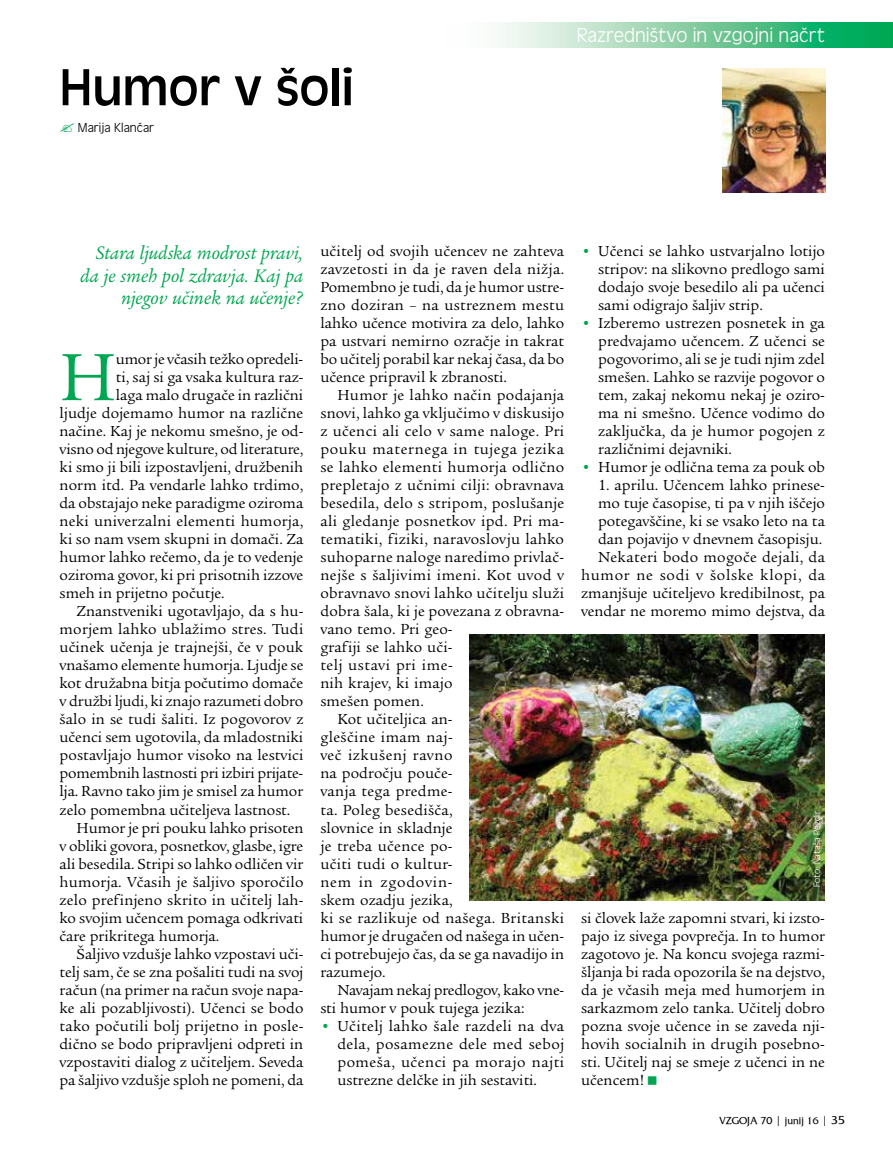
<style>
.page{position:relative;width:893px;height:1149px;background:#fff}
.page>*{position:absolute;margin:0;border:0;box-sizing:border-box;transform-origin:0 0}
.t1{font:68.85px "Legacy Ser Itc TEE";color:#00a651}
.t2{font:54px "Antique Oli TEE";color:#000}
.t3{font:21px "Antique Oli TEE Ligh";color:#fff}
.t4{font:italic 18.75px/22.5px "Legacy Ser Itc TEE";color:#00a651;text-align:right}
.t5{font:15px/18px "Legacy Ser Itc TEE";color:#000;text-align:justify}
.t6{font:15px "Legacy Ser Itc TEE";letter-spacing:.02em;color:#000}
.t7{font:15px "Legacy Ser Itc TEE";letter-spacing:.025em;color:#000}
.t8{font:15px "Legacy Ser Itc TEE";letter-spacing:.03em;color:#000}
.t9{font:15px "Legacy Ser Itc TEE";letter-spacing:.04em;color:#000}
.t10{font:15px "Legacy Ser Itc TEE";letter-spacing:.035em;color:#000}
.t11{font:15px "Legacy Ser Itc TEE";letter-spacing:.055em;color:#000}
.t12{font:13.5px "Antique Oli TEE Ligh";color:#000}
.t13{font:10.5px "France VZG";color:#000}
.t14{font:9.75px "Antique Oli TEE Ligh";color:#fff}
.s1{color:#00a651}
.s2{font-family:"Legacy Ser Itc TEE";font-size:12px}
.s3{font-size:12px}
</style>
<div class="page">
<svg style="left:498px;top:23px;width:395px;height:24px;background:#78cda0"></svg>
<img style="left:723px;top:69px;width:102px;height:123px">
<img style="left:470px;top:634px;width:355px;height:265px">
<h2 class="t2" style="left:60px;top:57px;width:296px">Humor v šoli</h2>
<p class="t12" style="left:78px;top:121px;width:78px">Marija Klančar</p>
<h3 class="t3" style="left:577px;top:24px;width:250px">Razredništvo in vzgojni načrt</h3>
<p class="t4" style="left:81px;top:242px;width:224px">Stara ljudska modrost pravi, da je smeh pol zdravja. Kaj pa njegov učinek na učenje?</p>
<h1 class="t1" style="left:60px;top:335px;width:58px">H</h1>
<p class="t5" style="left:116px;top:350px;width:189px">umor je včasih težko opredeli-</p>
<p class="t5" style="left:116px;top:368px;width:189px">ti, saj si ga vsaka kultura raz-</p>
<p class="t5" style="left:116px;top:386px;width:189px">laga malo drugače in različni</p>
<p class="t5" style="left:60px;top:404px;width:245px">ljudje dojemamo humor na različne</p>
<p class="t5" style="left:60px;top:422px;width:245px">načine. Kaj je nekomu smešno, je od-</p>
<p class="t5" style="left:60px;top:440px;width:245px">visno od njegove kulture, od literature,</p>
<p class="t5" style="left:60px;top:458px;width:245px">ki smo ji bili izpostavljeni, družbenih</p>
<p class="t5" style="left:60px;top:476px;width:245px">norm itd. Pa vendarle lahko trdimo,</p>
<p class="t5" style="left:60px;top:494px;width:245px">da obstajajo neke paradigme oziroma</p>
<p class="t6" style="left:60px;top:512px;width:245px">neki univerzalni elementi humorja,</p>
<p class="t5" style="left:60px;top:530px;width:245px">ki so nam vsem skupni in domači. Za</p>
<p class="t5" style="left:60px;top:548px;width:245px">humor lahko rečemo, da je to vedenje</p>
<p class="t5" style="left:60px;top:566px;width:245px">oziroma govor, ki pri prisotnih izzove</p>
<p class="t5" style="left:60px;top:584px;width:167px">smeh in prijetno počutje.</p>
<p class="t5" style="left:77px;top:602px;width:228px">Znanstveniki ugotavljajo, da s hu-</p>
<p class="t6" style="left:60px;top:620px;width:245px">morjem lahko ublažimo stres. Tudi</p>
<p class="t5" style="left:60px;top:638px;width:245px">učinek učenja je trajnejši, če v pouk</p>
<p class="t5" style="left:60px;top:656px;width:245px">vnašamo elemente humorja. Ljudje se</p>
<p class="t5" style="left:60px;top:674px;width:245px">kot družabna bitja počutimo domače</p>
<p class="t5" style="left:60px;top:692px;width:245px">v družbi ljudi, ki znajo razumeti dobro</p>
<p class="t5" style="left:60px;top:710px;width:245px">šalo in se tudi šaliti. Iz pogovorov z</p>
<p class="t5" style="left:60px;top:728px;width:245px">učenci sem ugotovila, da mladostniki</p>
<p class="t5" style="left:60px;top:746px;width:245px">postavljajo humor visoko na lestvici</p>
<p class="t5" style="left:60px;top:764px;width:245px">pomembnih lastnosti pri izbiri prijate-</p>
<p class="t5" style="left:60px;top:782px;width:245px">lja. Ravno tako jim je smisel za humor</p>
<p class="t5" style="left:60px;top:800px;width:232px">zelo pomembna učiteljeva lastnost.</p>
<p class="t5" style="left:77px;top:818px;width:228px">Humor je pri pouku lahko prisoten</p>
<p class="t5" style="left:60px;top:836px;width:245px">v obliki govora, posnetkov, glasbe, igre</p>
<p class="t5" style="left:60px;top:854px;width:245px">ali besedila. Stripi so lahko odličen vir</p>
<p class="t5" style="left:60px;top:872px;width:245px">humorja. Včasih je šaljivo sporočilo</p>
<p class="t5" style="left:60px;top:890px;width:245px">zelo prefinjeno skrito in učitelj lah-</p>
<p class="t5" style="left:60px;top:908px;width:245px">ko svojim učencem pomaga odkrivati</p>
<p class="t5" style="left:60px;top:926px;width:161px">čare prikritega humorja.</p>
<p class="t5" style="left:77px;top:944px;width:228px">Šaljivo vzdušje lahko vzpostavi uči-</p>
<p class="t5" style="left:60px;top:962px;width:245px">telj sam, če se zna pošaliti tudi na svoj</p>
<p class="t5" style="left:60px;top:980px;width:245px">račun (na primer na račun svoje napa-</p>
<p class="t5" style="left:60px;top:998px;width:245px">ke ali pozabljivosti). Učenci se bodo</p>
<p class="t5" style="left:60px;top:1016px;width:245px">tako počutili bolj prijetno in posle-</p>
<p class="t5" style="left:60px;top:1034px;width:245px">dično se bodo pripravljeni odpreti in</p>
<p class="t5" style="left:60px;top:1052px;width:245px">vzpostaviti dialog z učiteljem. Seveda</p>
<p class="t5" style="left:60px;top:1070px;width:245px">pa šaljivo vzdušje sploh ne pomeni, da</p>
<p class="t5" style="left:320px;top:242px;width:245px">učitelj od svojih učencev ne zahteva zavzetosti in da je raven dela nižja.<br>Pomembno je tudi, da je humor ustre&shy;zno doziran – na ustreznem mestu lahko učence motivira za delo, lahko pa ustvari nemirno ozračje in takrat bo učitelj porabil kar nekaj časa, da bo učence pripravil k zbranosti.</p>
<p class="t6" style="left:337px;top:386px;width:228px">Humor je lahko način podajanja</p>
<p class="t5" style="left:320px;top:404px;width:245px">snovi, lahko ga vključimo v diskusijo</p>
<p class="t7" style="left:320px;top:422px;width:245px">z učenci ali celo v same naloge. Pri</p>
<p class="t9" style="left:320px;top:440px;width:245px">pouku maternega in tujega jezika</p>
<p class="t6" style="left:320px;top:458px;width:245px">se lahko elementi humorja odlično</p>
<p class="t6" style="left:320px;top:476px;width:245px">prepletajo z učnimi cilji: obravnava</p>
<p class="t6" style="left:320px;top:494px;width:245px">besedila, delo s stripom, poslušanje</p>
<p class="t7" style="left:320px;top:512px;width:245px">ali gledanje posnetkov ipd. Pri ma-</p>
<p class="t6" style="left:320px;top:530px;width:245px">tematiki, fiziki, naravoslovju lahko</p>
<p class="t5" style="left:320px;top:548px;width:245px">suhoparne naloge naredimo privlač-</p>
<p class="t8" style="left:320px;top:566px;width:245px">nejše s šaljivimi imeni. Kot uvod v</p>
<p class="t6" style="left:320px;top:584px;width:245px">obravnavo snovi lahko učitelju služi</p>
<p class="t5" style="left:320px;top:602px;width:245px">dobra šala, ki je povezana z obravna-</p>
<p class="t5" style="left:320px;top:620px;width:134px">vano temo. Pri geo-</p>
<p class="t5" style="left:320px;top:638px;width:134px">grafiji se lahko uči-</p>
<p class="t10" style="left:320px;top:656px;width:134px">telj ustavi pri ime-</p>
<p class="t5" style="left:320px;top:674px;width:134px">nih krajev, ki imajo</p>
<p class="t5" style="left:320px;top:692px;width:105px">smešen pomen.</p>
<p class="t5" style="left:337px;top:710px;width:117px">Kot učiteljica an-</p>
<p class="t8" style="left:320px;top:728px;width:134px">gleščine imam naj-</p>
<p class="t9" style="left:320px;top:746px;width:134px">več izkušenj ravno</p>
<p class="t5" style="left:320px;top:764px;width:134px">na področju pouče-</p>
<p class="t7" style="left:320px;top:782px;width:134px">vanja tega predme-</p>
<p class="t6" style="left:320px;top:800px;width:134px">ta. Poleg besedišča,</p>
<p class="t5" style="left:320px;top:818px;width:134px">slovnice in skladnje</p>
<p class="t7" style="left:320px;top:836px;width:134px">je treba učence po-</p>
<p class="t6" style="left:320px;top:854px;width:134px">učiti tudi o kultur-</p>
<p class="t11" style="left:320px;top:872px;width:134px">nem in zgodovin-</p>
<p class="t5" style="left:320px;top:890px;width:134px">skem ozadju jezika,</p>
<p class="t6" style="left:320px;top:908px;width:245px">ki se razlikuje od našega. Britanski</p>
<p class="t5" style="left:320px;top:926px;width:245px">humor je drugačen od našega in učen-</p>
<p class="t5" style="left:320px;top:944px;width:245px">ci potrebujejo čas, da se ga navadijo in</p>
<p class="t5" style="left:320px;top:962px;width:67px">razumejo.</p>
<p class="t5" style="left:337px;top:980px;width:228px">Navajam nekaj predlogov, kako vne-</p>
<p class="t5" style="left:320px;top:998px;width:206px">sti humor v pouk tujega jezika:</p>
<p class="t5" style="left:337px;top:1016px;width:228px;text-indent:-17px"><span class="s1">•</span> Učitelj lahko šale razdeli na dva dela, posamezne dele med seboj pomeša, učenci pa morajo najti ustrezne delčke in jih sestaviti.</p>
<p class="t5" style="left:598px;top:242px;width:228px;text-indent:-17px"><span class="s1">•</span> Učenci se lahko ustvarjalno lotijo stripov: na slikovno predlogo sami dodajo svoje besedilo ali pa učenci sami odigrajo šaljiv strip.</p>
<p class="t5" style="left:598px;top:314px;width:228px;text-indent:-17px"><span class="s1">•</span> Izberemo ustrezen posnetek in ga predvajamo učencem. Z učenci se pogovorimo, ali se je tudi njim zdel smešen. Lahko se razvije pogovor o tem, zakaj nekomu nekaj je oziro&shy;ma ni smešno. Učence vodimo do zaključka, da je humor pogojen z različnimi dejavniki.</p>
<p class="t5" style="left:581px;top:458px;width:245px"><span class="s1">•</span> Humor je odlična tema za pouk ob</p>
<p class="t5" style="left:581px;top:476px;width:245px;text-align:right">1. aprilu. Učencem lahko prinese&shy;mo tuje časopise, ti pa v njih iščejo potegavščine, ki se vsako leto na ta dan pojavijo v dnevnem časopisju.<br>Nekateri bodo mogoče dejali, da humor ne sodi v šolske klopi, da zmanjšuje učiteljevo kredibilnost, pa vendar ne moremo mimo dejstva, da</p>
<p class="t14" style="left:812px;top:887px;width:78px;rotate:-90deg">Foto: Nataša Pezdir</p>
<p class="t5" style="left:581px;top:908px;width:245px">si človek laže zapomni stvari, ki izsto&shy;pajo iz sivega povprečja. In to humor zagotovo je. Na koncu svojega razmi&shy;šljanja bi rada opozorila še na dejstvo, da je včasih meja med humorjem in sarkazmom zelo tanka. Učitelj dobro pozna svoje učence in se zaveda nji&shy;hovih socialnih in drugih posebno&shy;sti. Učitelj naj se smeje z učenci in ne učencem!</p>
<p class="t13" style="left:719px;top:1114px;width:127px">VZGOJA 70 <span class="s2">|</span> junij 16 <span class="s2">|</span> <span class="s3">35</span></p>
</div>
